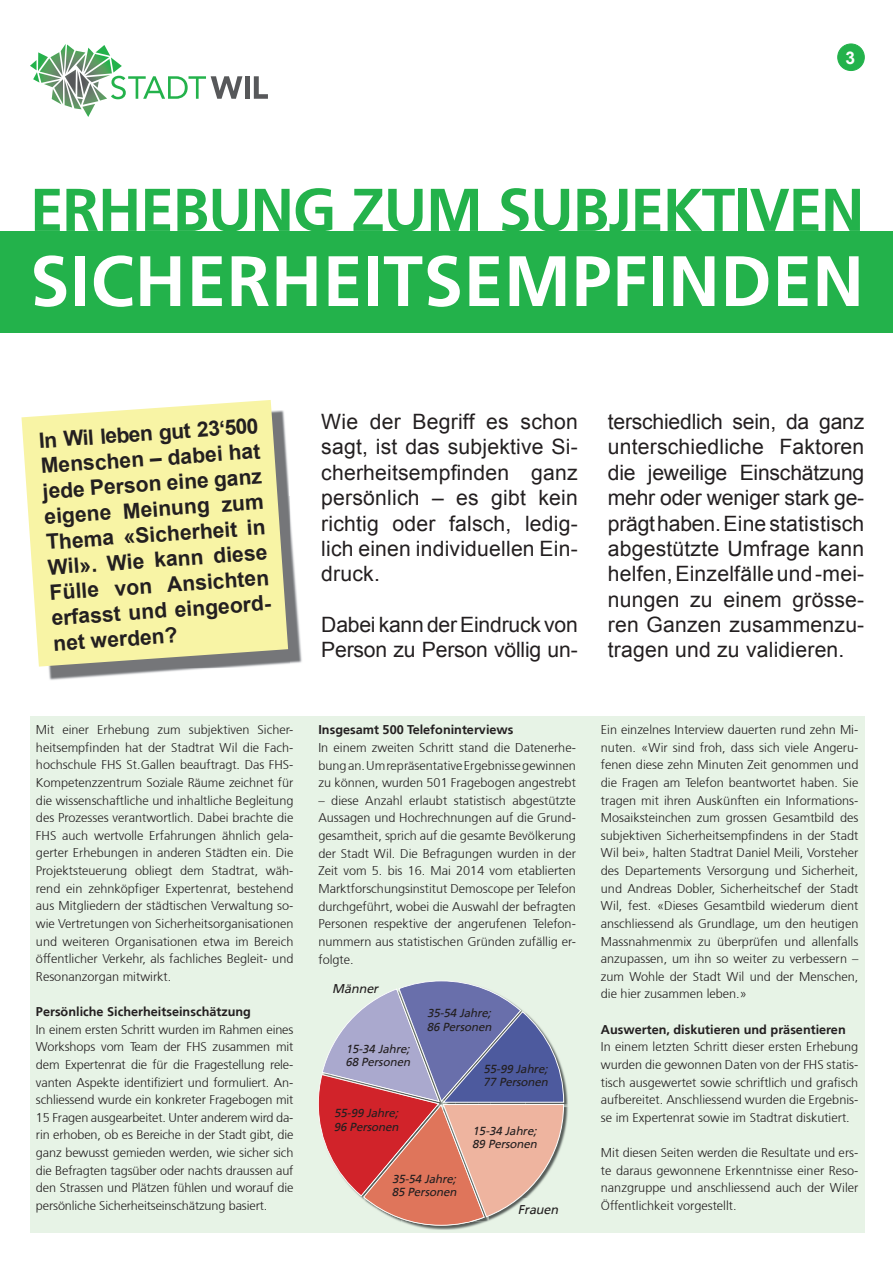
<style>
.page{position:relative;width:893px;height:1263px;background:#fff}
.page>*{position:absolute;margin:0;border:0;box-sizing:border-box;transform-origin:0 0}
.t1{font:700 71.25px "Frutiger";letter-spacing:.01em;color:#fff}
.t2{font:700 60.3px "Frutiger";letter-spacing:-.02em;color:#23b24b}
.t3{font:21.15px/25.3px "Arial";letter-spacing:.01em;color:#231f20;text-align:justify}
.t4{font:700 21.15px/25.3px "Arial";color:#231f20}
.t5{font:21.15px/25.3px "Arial";letter-spacing:-.01em;color:#231f20}
.t6{font:700 17.4px "Arial";color:#fff}
.t7{font:300 12.75px/17.7px "Frutiger";color:#231f20;text-align:justify}
.t8{font:700 12.75px "Frutiger";color:#231f20}
.t9{font:italic 12.75px "Frutiger";color:#231f20}
.t10{font:italic 11.7px/13.8px "Frutiger";color:#231f20}
</style>
<div class="page">
<div style="left:30px;top:716px;width:834px;height:517px;background:#e7f3e6"></div>
<img style="left:411px;top:1225px;width:66px;height:5px">
<img style="left:564px;top:1075px;width:4px;height:29px">
<img style="left:564px;top:1104px;width:4px;height:33px">
<svg style="left:318px;top:981px;width:246px;height:244px"></svg>
<div style="left:245px;top:76px;width:5px;height:23px;background:#57585a"></div>
<svg style="left:254px;top:76px;width:14px;height:23px"></svg>
<svg style="left:30px;top:44px;width:212px;height:73px"></svg>
<img style="left:48px;top:473px;width:254px;height:207px">
<svg style="left:21px;top:400px;width:267px;height:267px;background:#f1eda8"></svg>
<div style="left:0;top:231px;width:893px;height:102px;background:#23b24b"></div>
<div style="left:838px;top:44px;width:26px;height:27px;background:#23b24b;border-radius:50%"></div>
<div style="left:838px;top:44px;width:26px;height:27px;border:1px solid #23b24b;border-radius:50%"></div>
<h3 class="t6" style="left:845px;top:46px;width:11px">3</h3>
<h2 class="t2" style="left:30px;top:175px;width:836px">ERHEBUNG ZUM SUBJEKTIVEN</h2>
<h1 class="t1" style="left:30px;top:239px;width:835px">SICHERHEITSEMPFINDEN</h1>
<h3 class="t4" style="left:38px;top:429px;width:225px;rotate:-4deg">In Wil leben gut 23‘500<br>Menschen – dabei hat jede Person eine ganz eigene Meinung zum<br>Thema «Sicherheit in<br>Wil». Wie kann diese<br>Fülle von Ansichten erfasst und eingeord&shy;net werden?</h3>
<h3 class="t3" style="left:321px;top:409px;width:258px">Wie der Begriff es schon sagt, ist das subjektive Si&shy;cherheitsempfinden ganz persönlich – es gibt kein richtig oder falsch, ledig&shy;lich einen individuellen Ein&shy;druck.</h3>
<h3 class="t5" style="left:321px;top:612px;width:258px">Dabei kann der Eindruck von<br>Person zu Person völlig un-</h3>
<p class="t3" style="left:608px;top:409px;width:258px">terschiedlich sein, da ganz unterschiedliche Faktoren die jeweilige Einschätzung mehr oder weniger stark ge&shy;prägt haben. Eine statistisch abgestützte Umfrage kann helfen, Einzelfälle und -mei&shy;nungen zu einem grösse&shy;ren Ganzen zusammenzu&shy;tragen und zu validieren.</p>
<p class="t7" style="left:36px;top:721px;width:259px">Mit einer Erhebung zum subjektiven Sicher&shy;heitsempfinden hat der Stadtrat Wil die Fach&shy;hochschule FHS St.Gallen beauftragt. Das FHS-Kompetenzzentrum Soziale Räume zeichnet für die wissenschaftliche und inhaltliche Begleitung des Prozesses verantwortlich. Dabei brachte die FHS auch wertvolle Erfahrungen ähnlich gela&shy;gerter Erhebungen in anderen Städten ein. Die Projektsteuerung obliegt dem Stadtrat, wäh&shy;rend ein zehnköpfiger Expertenrat, bestehend aus Mitgliedern der städtischen Verwaltung so&shy;wie Vertretungen von Sicherheitsorganisationen und weiteren Organisationen etwa im Bereich öffentlicher Verkehr, als fachliches Begleit- und Resonanzorgan mitwirkt.</p>
<p class="t8" style="left:36px;top:1004px;width:217px">Persönliche Sicherheitseinschätzung</p>
<p class="t7" style="left:36px;top:1020px;width:259px">In einem ersten Schritt wurden im Rahmen eines Workshops vom Team der FHS zusammen mit dem Expertenrat die für die Fragestellung rele&shy;vanten Aspekte identifiziert und formuliert. An&shy;schliessend wurde ein konkreter Fragebogen mit 15 Fragen ausgearbeitet. Unter anderem wird da&shy;rin erhoben, ob es Bereiche in der Stadt gibt, die ganz bewusst gemieden werden, wie sicher sich die Befragten tagsüber oder nachts draussen auf den Strassen und Plätzen fühlen und worauf die persönliche Sicherheitseinschätzung basiert.</p>
<p class="t8" style="left:318px;top:722px;width:197px">Insgesamt 500 Telefoninterviews</p>
<p class="t7" style="left:318px;top:739px;width:259px">In einem zweiten Schritt stand die Datenerhe&shy;bung an. Um repräsentative Ergebnisse gewinnen zu können, wurden 501 Fragebogen angestrebt</p>
<p class="t7" style="left:318px;top:792px;width:259px">– diese Anzahl erlaubt statistisch abgestützte Aussagen und Hochrechnungen auf die Grund&shy;gesamtheit, sprich auf die gesamte Bevölkerung der Stadt Wil. Die Befragungen wurden in der Zeit vom 5. bis 16. Mai 2014 vom etablierten Marktforschungsinstitut Demoscope per Telefon durchgeführt, wobei die Auswahl der befragten Personen respektive der angerufenen Telefon&shy;nummern aus statistischen Gründen zufällig er&shy;folgte.</p>
<p class="t9" style="left:332px;top:981px;width:50px">Männer</p>
<p class="t10" style="left:427px;top:1006px;width:69px">35-54 Jahre;<br>86 Personen</p>
<p class="t10" style="left:483px;top:1062px;width:69px">55-99 Jahre;<br>77 Personen</p>
<p class="t10" style="left:472px;top:1124px;width:69px">15-34 Jahre;<br>89 Personen</p>
<p class="t10" style="left:392px;top:1171px;width:69px">35-54 Jahre;<br>85 Personen</p>
<p class="t10" style="left:345px;top:1042px;width:69px">15-34 Jahre;<br>68 Personen</p>
<p class="t10" style="left:334px;top:1106px;width:69px">55-99 Jahre;<br>96 Personen</p>
<p class="t9" style="left:518px;top:1202px;width:45px">Frauen</p>
<p class="t7" style="left:601px;top:721px;width:259px">Ein einzelnes Interview dauerten rund zehn Mi&shy;nuten. «Wir sind froh, dass sich viele Angeru&shy;fenen diese zehn Minuten Zeit genommen und die Fragen am Telefon beantwortet haben. Sie tragen mit ihren Auskünften ein Informations-Mosaiksteinchen zum grossen Gesamtbild des subjektiven Sicherheitsempfindens in der Stadt Wil bei», halten Stadtrat Daniel Meili, Vorsteher des Departements Versorgung und Sicherheit, und Andreas Dobler, Sicherheitschef der Stadt Wil, fest. «Dieses Gesamtbild wiederum dient anschliessend als Grundlage, um den heutigen Massnahmenmix zu überprüfen und allenfalls anzupassen, um ihn so weiter zu verbessern – zum Wohle der Stadt Wil und der Menschen, die hier zusammen leben.»</p>
<p class="t8" style="left:601px;top:1022px;width:246px">Auswerten, diskutieren und präsentieren</p>
<p class="t7" style="left:601px;top:1038px;width:259px">In einem letzten Schritt dieser ersten Erhebung wurden die gewonnen Daten von der FHS statis&shy;tisch ausgewertet sowie schriftlich und grafisch aufbereitet. Anschliessend wurden die Ergebnis&shy;se im Expertenrat sowie im Stadtrat diskutiert.</p>
<p class="t7" style="left:601px;top:1144px;width:259px">Mit diesen Seiten werden die Resultate und ers&shy;te daraus gewonnene Erkenntnisse einer Reso&shy;nanzgruppe und anschliessend auch der Wiler Öffentlichkeit vorgestellt.</p>
</div>
